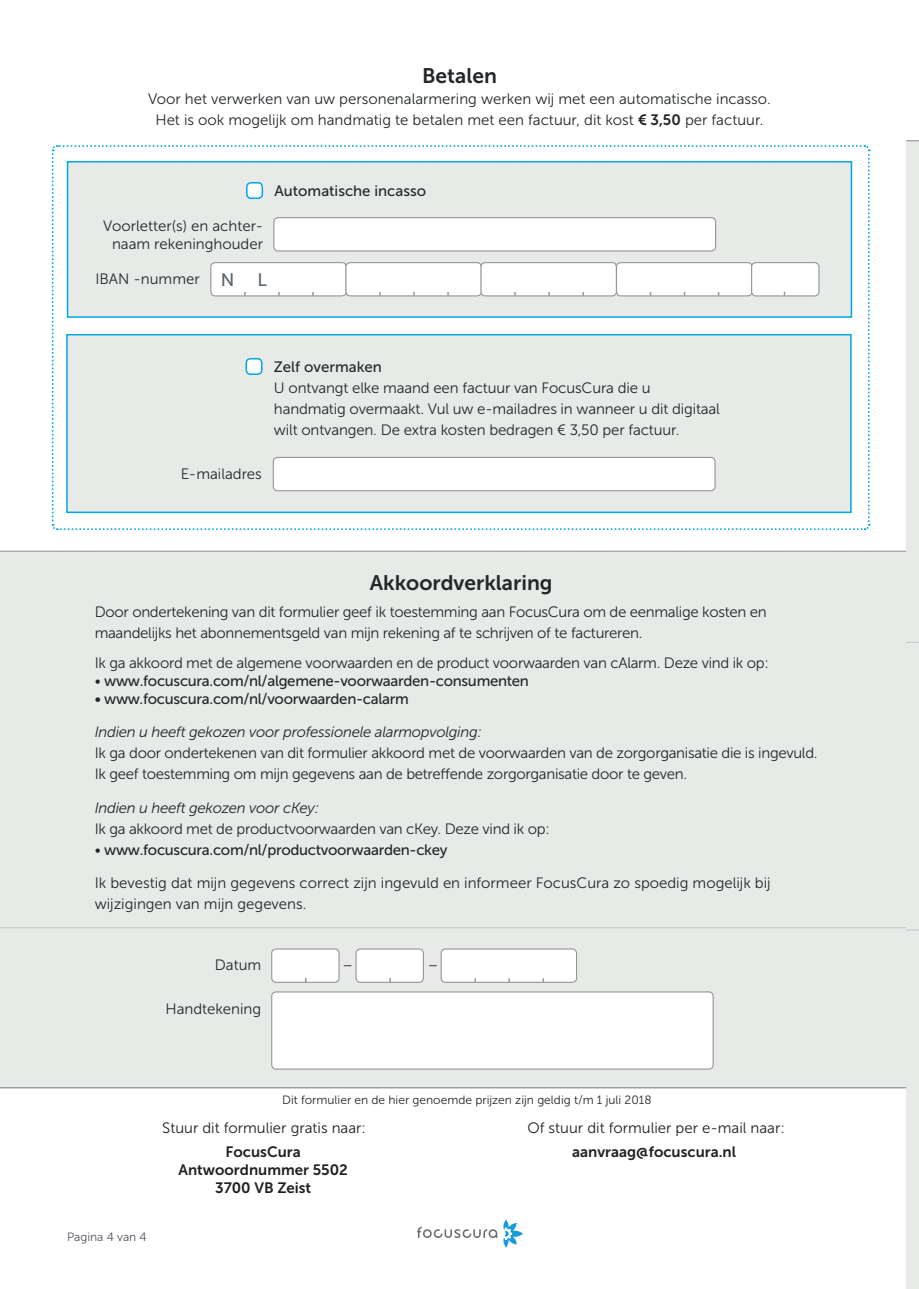
<style>
.page{position:relative;width:919px;height:1289px;background:#fff}
.page>*{position:absolute;margin:0;border:0;box-sizing:border-box;transform-origin:0 0}
.t1{font:21px "Museo Sans 700";color:#23272a}
.t2{font:18px "Museo Sans 500";color:#55636c}
.t3{font:15px/21px "Museo Sans 300";letter-spacing:-.01em;color:#23272a}
.t4{font:15px "Museo Sans 500";letter-spacing:-.02em;color:#23272a}
.t5{font:italic 15px "Museo Sans 300";letter-spacing:-.02em;color:#23272a}
.t6{font:15px "Museo Sans 300";color:#231f20}
.t7{font:15px/18px "Museo Sans 700";color:#231f20;text-align:center}
.t8{font:15px "Museo Sans 500";color:#23272a}
.t9{font:12px "Museo Sans 300";color:#23272a}
.t10{font:12px "Museo Sans 300";color:#4e545c}
.s1{font-family:"Museo Sans 700"}
.s2{font-family:"Museo Sans 300"}
</style>
<div class="page">
<div style="left:0;top:552px;width:905px;height:536px;background:#e8eae8"></div>
<div style="left:906px;top:140px;width:12px;height:1148px;background:#e8eae8"></div>
<svg style="left:417px;top:1219px;width:106px;height:28px"></svg>
<svg style="left:906px;top:642px;width:12px;height:1px"></svg>
<svg style="left:906px;top:140px;width:12px;height:1px"></svg>
<div style="left:272px;top:991px;width:441px;height:78px;background:#fff;border-radius:4px"></div>
<div style="left:271px;top:991px;width:442px;height:78px;border:1px solid #959697;border-radius:4px"></div>
<hr style="left:0;top:927px;width:906px;height:1px;background:#c2c3c3">
<hr style="left:0;top:1087px;width:906px;height:1px;background:#959697">
<svg style="left:906px;top:929px;width:12px;height:1px"></svg>
<div style="left:356px;top:949px;width:67px;height:33px;background:#fff;border-radius:4px"></div>
<div style="left:355px;top:948px;width:69px;height:34px;border:1px solid #959697;border-radius:4px"></div>
<div style="left:272px;top:949px;width:67px;height:33px;background:#fff;border-radius:4px"></div>
<div style="left:271px;top:948px;width:68px;height:34px;border:1px solid #959697;border-radius:4px"></div>
<div style="left:441px;top:949px;width:135px;height:33px;background:#fff;border-radius:4px"></div>
<div style="left:440px;top:948px;width:137px;height:34px;border:1px solid #959697;border-radius:4px"></div>
<hr style="left:0;top:550px;width:906px;height:2px;background:#959697">
<svg style="left:51px;top:145px;width:819px;height:386px"></svg>
<h1 class="t1" style="left:422px;top:64px;width:76px">Betalen</h1>
<p class="t3" style="left:148px;top:88px;width:624px;text-align:center">Voor het verwerken van uw personenalarmering werken wij met een automatische incasso.<br>Het is ook mogelijk om handmatig te betalen met een factuur, dit kost <span class="s1">€ 3,50</span> per factuur.</p>
<p class="t3" style="left:103px;top:217px;width:161px;line-height:18px;text-align:center">Voorletter(s) en achter&shy;naam rekeninghouder</p>
<p class="t8" style="left:274px;top:182px;width:153px">Automatische incasso</p>
<p class="t3" style="left:95px;top:268px;width:106px">IBAN -nummer</p>
<p class="t2" style="left:221px;top:269px;width:15px">N</p>
<p class="t2" style="left:257px;top:269px;width:11px">L</p>
<p class="t8" style="left:274px;top:358px;width:109px">Zelf overmaken</p>
<p class="t3" style="left:274px;top:377px;width:447px">U ontvangt elke maand een factuur van FocusCura die u handmatig overmaakt. Vul uw e-mailadres in wanneer u dit digitaal wilt ontvangen. De extra kosten bedragen € 3,50 per factuur.</p>
<p class="t3" style="left:181px;top:463px;width:82px">E-mailadres</p>
<h1 class="t1" style="left:370px;top:571px;width:184px">Akkoordverklaring</h1>
<p class="t3" style="left:95px;top:602px;width:673px">Door ondertekening van dit formulier geef ik toestemming aan FocusCura om de eenmalige kosten en maandelijks het abonnementsgeld van mijn rekening af te schrijven of te factureren.</p>
<p class="t3" style="left:95px;top:653px;width:675px">Ik ga akkoord met de algemene voorwaarden en de product voorwaarden van cAlarm. Deze vind ik op:</p>
<p class="t4" style="left:95px;top:673px;width:436px"><span class="s2">•</span> www.focuscura.com/nl/algemene-voorwaarden-consumenten</p>
<p class="t4" style="left:95px;top:691px;width:315px">• www.focuscura.com/nl/voorwaarden-calarm</p>
<p class="t5" style="left:95px;top:724px;width:388px">Indien u heeft gekozen voor professionele alarmopvolging:</p>
<p class="t3" style="left:95px;top:743px;width:724px">Ik ga door ondertekenen van dit formulier akkoord met de voorwaarden van de zorgorganisatie die is ingevuld.<br>Ik geef toestemming om mijn gegevens aan de betreffende zorgorganisatie door te geven.</p>
<p class="t5" style="left:95px;top:799px;width:226px">Indien u heeft gekozen voor cKey:</p>
<p class="t3" style="left:95px;top:818px;width:456px">Ik ga akkoord met de productvoorwaarden van cKey. Deze vind ik op:</p>
<p class="t4" style="left:95px;top:841px;width:354px"><span class="s2">•</span> www.focuscura.com/nl/productvoorwaarden-ckey</p>
<p class="t3" style="left:95px;top:872px;width:677px">Ik bevestig dat mijn gegevens correct zijn ingevuld en informeer FocusCura zo spoedig mogelijk bij wijzigingen van mijn gegevens.</p>
<p class="t3" style="left:215px;top:954px;width:48px">Datum</p>
<p class="t3" style="left:342px;top:954px;width:12px">–</p>
<p class="t3" style="left:428px;top:954px;width:12px">–</p>
<p class="t3" style="left:165px;top:998px;width:97px">Handtekening</p>
<p class="t10" style="left:67px;top:1230px;width:81px">Pagina 4 van 4</p>
<p class="t9" style="left:282px;top:1093px;width:371px">Dit formulier en de hier genoemde prijzen zijn geldig t/m 1 juli 2018</p>
<p class="t6" style="left:162px;top:1119px;width:205px">Stuur dit formulier gratis naar:</p>
<p class="t6" style="left:527px;top:1119px;width:259px">Of stuur dit formulier per e-mail naar:</p>
<p class="t7" style="left:225px;top:1142px;width:77px">FocusCura</p>
<p class="t7" style="left:572px;top:1143px;width:165px">aanvraag@focuscura.nl</p>
<p class="t7" style="left:178px;top:1160px;width:171px">Antwoordnummer 5502<br>3700 VB Zeist</p>
</div>
